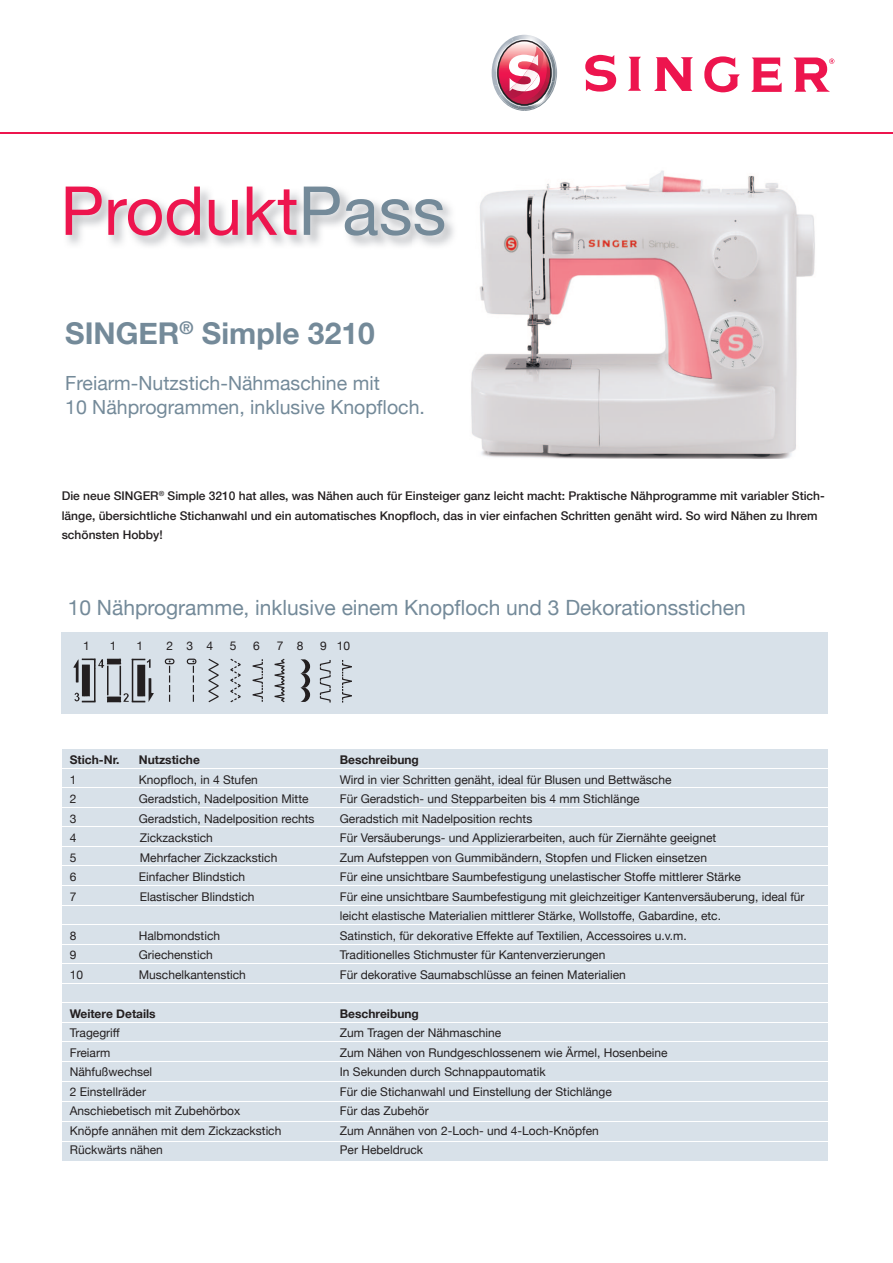
<style>
.page{position:relative;width:893px;height:1263px;background:#fff}
.page>*{position:absolute;margin:0;border:0;box-sizing:border-box;transform-origin:0 0}
.t1{font:67.65px "Helvetica Neue";color:#ed154e}
.t2{font:700 30px "Helvetica Neue";color:#748a99}
.t3{font:21px "Helvetica Neue";color:#748a99}
.t4{font:19.5px/24px "Helvetica Neue";color:#748a99}
.t5{font:12px/19.5px "Helvetica Neue";color:#231f20}
.t6{font:500 12px/19.5px "Helvetica Neue";color:#231f20}
.t7{font:700 12px "Helvetica Neue";color:#231f20}
.s1{color:#748a99}
</style>
<div class="page">
<img style="left:413px;top:133px;width:426px;height:326px">
<img style="left:67px;top:185px;width:391px;height:65px">
<svg style="left:585px;top:55px;width:31px;height:37px"></svg>
<svg style="left:628px;top:57px;width:13px;height:34px"></svg>
<svg style="left:654px;top:57px;width:39px;height:34px"></svg>
<svg style="left:704px;top:56px;width:36px;height:36px"></svg>
<svg style="left:751px;top:58px;width:31px;height:34px"></svg>
<svg style="left:794px;top:58px;width:40px;height:34px"></svg>
<svg style="left:492px;top:35px;width:65px;height:76px"></svg>
<hr style="left:0;top:132px;width:893px;height:1px;background:#ed154e">
<div style="left:62px;top:632px;width:766px;height:82px;background:#d8e1e9"></div>
<div style="left:62px;top:749px;width:766px;height:411px;background:#d8e1e9"></div>
<hr style="left:62px;top:768px;width:766px;height:1px;background:#fff">
<hr style="left:62px;top:787px;width:766px;height:1px;background:#fff">
<hr style="left:62px;top:807px;width:766px;height:1px;background:#fff">
<hr style="left:62px;top:826px;width:766px;height:1px;background:#fff">
<hr style="left:62px;top:846px;width:766px;height:1px;background:#fff">
<hr style="left:62px;top:865px;width:766px;height:1px;background:#fff">
<hr style="left:62px;top:885px;width:766px;height:1px;background:#fff">
<hr style="left:62px;top:905px;width:766px;height:1px;background:#fff">
<hr style="left:62px;top:924px;width:766px;height:1px;background:#fff">
<hr style="left:62px;top:944px;width:766px;height:1px;background:#fff">
<hr style="left:62px;top:963px;width:766px;height:1px;background:#fff">
<hr style="left:62px;top:983px;width:766px;height:1px;background:#fff">
<hr style="left:62px;top:1002px;width:766px;height:1px;background:#fff">
<hr style="left:62px;top:1022px;width:766px;height:1px;background:#fff">
<hr style="left:62px;top:1041px;width:766px;height:1px;background:#fff">
<hr style="left:62px;top:1061px;width:766px;height:1px;background:#fff">
<hr style="left:62px;top:1081px;width:766px;height:1px;background:#fff">
<hr style="left:62px;top:1101px;width:766px;height:1px;background:#fff">
<hr style="left:62px;top:1121px;width:766px;height:1px;background:#fff">
<hr style="left:62px;top:1141px;width:766px;height:1px;background:#fff">
<img style="left:73px;top:658px;width:81px;height:45px">
<svg style="left:165px;top:659px;width:187px;height:43px"></svg>
<h1 class="t1" style="left:60px;top:153px;width:387px">Produkt<span class="s1">Pass</span></h1>
<h2 class="t2" style="left:65px;top:306px;width:311px">SINGER<sup>®</sup> Simple 3210</h2>
<h3 class="t4" style="left:65px;top:369px;width:361px">Freiarm-Nutzstich-Nähmaschine mit<br>10 Nähprogrammen, inklusive Knopfloch.</h3>
<p class="t6" style="left:62px;top:486px;width:764px">Die neue SINGER<sup>®</sup> Simple 3210 hat alles, was Nähen auch für Einsteiger ganz leicht macht: Praktische Nähprogramme mit variabler Stich&shy;länge, übersichtliche Stichanwahl und ein automatisches Knopfloch, das in vier einfachen Schritten genäht wird. So wird Nähen zu Ihrem schönsten Hobby!</p>
<h3 class="t3" style="left:68px;top:590px;width:680px">10 Nähprogramme, inklusive einem Knopfloch und 3 Dekorationsstichen</h3>
<p class="t5" style="left:83px;top:635px;width:8px">1</p>
<p class="t5" style="left:110px;top:635px;width:8px">1</p>
<p class="t5" style="left:137px;top:635px;width:8px">1</p>
<p class="t5" style="left:167px;top:635px;width:48px">2 3 4</p>
<p class="t5" style="left:230px;top:635px;width:8px">5</p>
<p class="t5" style="left:253px;top:635px;width:8px">6</p>
<p class="t5" style="left:277px;top:635px;width:28px">7 8</p>
<p class="t5" style="left:320px;top:635px;width:32px">9 10</p>
<p class="t7" style="left:70px;top:749px;width:51px">Stich-Nr.</p>
<p class="t7" style="left:139px;top:749px;width:63px">Nutzstiche</p>
<p class="t7" style="left:340px;top:749px;width:81px">Beschreibung</p>
<p class="t5" style="left:70px;top:769px;width:8px">1</p>
<p class="t5" style="left:139px;top:769px;width:121px">Knopfloch, in 4 Stufen</p>
<p class="t5" style="left:340px;top:769px;width:333px">Wird in vier Schritten genäht, ideal für Blusen und Bettwäsche</p>
<p class="t5" style="left:70px;top:788px;width:8px">2</p>
<p class="t5" style="left:139px;top:788px;width:171px">Geradstich, Nadelposition Mitte</p>
<p class="t5" style="left:340px;top:788px;width:301px">Für Geradstich- und Stepparbeiten bis 4 mm Stichlänge</p>
<p class="t5" style="left:70px;top:808px;width:8px">3</p>
<p class="t5" style="left:139px;top:808px;width:177px">Geradstich, Nadelposition rechts</p>
<p class="t5" style="left:340px;top:808px;width:194px">Geradstich mit Nadelposition rechts</p>
<p class="t5" style="left:70px;top:827px;width:8px">4</p>
<p class="t5" style="left:140px;top:827px;width:75px">Zickzackstich</p>
<p class="t5" style="left:340px;top:827px;width:378px">Für Versäuberungs- und Applizierarbeiten, auch für Ziernähte geeignet</p>
<p class="t5" style="left:70px;top:847px;width:8px">5</p>
<p class="t5" style="left:140px;top:847px;width:139px">Mehrfacher Zickzackstich</p>
<p class="t5" style="left:340px;top:847px;width:369px">Zum Aufsteppen von Gummibändern, Stopfen und Flicken einsetzen</p>
<p class="t5" style="left:70px;top:866px;width:8px">6</p>
<p class="t5" style="left:139px;top:866px;width:108px">Einfacher Blindstich</p>
<p class="t5" style="left:340px;top:866px;width:403px">Für eine unsichtbare Saumbefestigung unelastischer Stoffe mittlerer Stärke</p>
<p class="t5" style="left:70px;top:886px;width:8px">7</p>
<p class="t5" style="left:140px;top:886px;width:116px">Elastischer Blindstich</p>
<p class="t5" style="left:340px;top:886px;width:466px">Für eine unsichtbare Saumbefestigung mit gleichzeitiger Kantenversäuberung, ideal für leicht elastische Materialien mittlerer Stärke, Wollstoffe, Gabardine, etc.</p>
<p class="t5" style="left:70px;top:925px;width:8px">8</p>
<p class="t5" style="left:139px;top:925px;width:83px">Halbmondstich</p>
<p class="t5" style="left:340px;top:925px;width:348px">Satinstich, für dekorative Effekte auf Textilien, Accessoires u.v.m.</p>
<p class="t5" style="left:70px;top:944px;width:8px">9</p>
<p class="t5" style="left:139px;top:944px;width:76px">Griechenstich</p>
<p class="t5" style="left:340px;top:944px;width:267px">Traditionelles Stichmuster für Kantenverzierungen</p>
<p class="t5" style="left:70px;top:964px;width:15px">10</p>
<p class="t5" style="left:139px;top:964px;width:109px">Muschelkantenstich</p>
<p class="t5" style="left:340px;top:964px;width:288px">Für dekorative Saumabschlüsse an feinen Materialien</p>
<p class="t7" style="left:70px;top:1002px;width:87px">Weitere Details</p>
<p class="t7" style="left:340px;top:1002px;width:81px">Beschreibung</p>
<p class="t5" style="left:70px;top:1022px;width:52px">Tragegriff</p>
<p class="t5" style="left:340px;top:1022px;width:163px">Zum Tragen der Nähmaschine</p>
<p class="t5" style="left:70px;top:1042px;width:42px">Freiarm</p>
<p class="t5" style="left:340px;top:1042px;width:329px">Zum Nähen von Rundgeschlossenem wie Ärmel, Hosenbeine</p>
<p class="t5" style="left:70px;top:1061px;width:84px">Nähfußwechsel</p>
<p class="t5" style="left:340px;top:1061px;width:207px">In Sekunden durch Schnappautomatik</p>
<p class="t5" style="left:70px;top:1081px;width:78px">2 Einstellräder</p>
<p class="t5" style="left:340px;top:1081px;width:274px">Für die Stichanwahl und Einstellung der Stichlänge</p>
<p class="t5" style="left:70px;top:1100px;width:172px">Anschiebetisch mit Zubehörbox</p>
<p class="t5" style="left:340px;top:1100px;width:90px">Für das Zubehör</p>
<p class="t5" style="left:70px;top:1120px;width:213px">Knöpfe annähen mit dem Zickzackstich</p>
<p class="t5" style="left:340px;top:1120px;width:261px">Zum Annähen von 2-Loch- und 4-Loch-Knöpfen</p>
<p class="t5" style="left:70px;top:1139px;width:95px">Rückwärts nähen</p>
<p class="t5" style="left:340px;top:1139px;width:85px">Per Hebeldruck</p>
</div>
